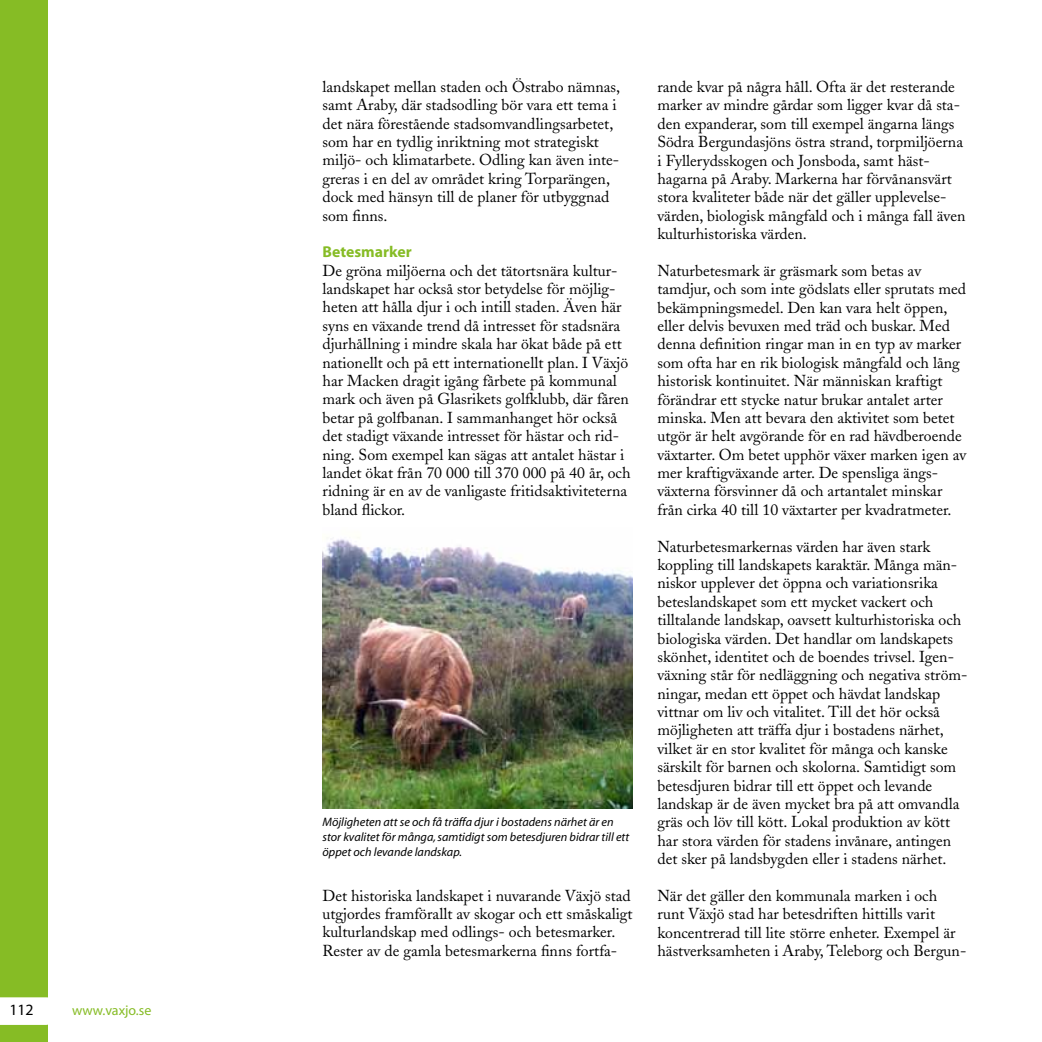
<style>
.page{position:relative;width:1042px;height:1042px;background:#fff}
.page>*{position:absolute;margin:0;border:0;box-sizing:border-box;transform-origin:0 0}
.t1{font:15.75px/18.4px "Adobe Caslon";color:#000}
.t2{font:700 15.75px "Myriad";color:#86bc25}
.t3{font:15.75px "Myriad";color:#000}
.t4{font:14px "Myriad";color:#86bc25}
.t5{font:italic 12.25px/14.7px "Myriad";color:#000}
</style>
<div class="page">
<div style="left:0;top:0;width:47px;height:1042px;background:#86bc25"></div>
<svg style="left:0;top:997px;width:48px;height:28px"></svg>
<img style="left:322px;top:537px;width:310px;height:272px">
<p class="t3" style="left:9px;top:1002px;width:26px">112</p>
<p class="t4" style="left:72px;top:1003px;width:81px">www.vaxjo.se</p>
<p class="t1" style="left:322px;top:78px;width:299px">landskapet mellan staden och Östrabo nämnas, samt Araby, där stadsodling bör vara ett tema i det nära förestående stadsomvandlingsarbetet, som har en tydlig inriktning mot strategiskt miljö- och klimatarbete. Odling kan även inte&shy;greras i en del av området kring Torparängen, dock med hänsyn till de planer för utbyggnad som finns.</p>
<p class="t2" style="left:322px;top:244px;width:91px">Betesmarker</p>
<p class="t1" style="left:322px;top:261px;width:309px">De gröna miljöerna och det tätortsnära kultur&shy;landskapet har också stor betydelse för möjlig&shy;heten att hålla djur i och intill staden. Även här syns en växande trend då intresset för stadsnära djurhållning i mindre skala har ökat både på ett nationellt och på ett internationellt plan. I Växjö har Macken dragit igång fårbete på kommunal mark och även på Glasrikets golfklubb, där fåren betar på golfbanan. I sammanhanget hör också det stadigt växande intresset för hästar och rid&shy;ning. Som exempel kan sägas att antalet hästar i landet ökat från 70 000 till 370 000 på 40 år, och ridning är en av de vanligaste fritidsaktiviteterna bland flickor.</p>
<p class="t5" style="left:322px;top:815px;width:308px">Möjligheten att se och få träffa djur i bostadens närhet är en stor kvalitet för många, samtidigt som betesdjuren bidrar till ett öppet och levande landskap.</p>
<p class="t1" style="left:322px;top:886px;width:312px">Det historiska landskapet i nuvarande Växjö stad utgjordes framförallt av skogar och ett småskaligt kulturlandskap med odlings- och betesmarker.<br>Rester av de gamla betesmarkerna finns fortfa-</p>
<p class="t1" style="left:657px;top:78px;width:309px">rande kvar på några håll. Ofta är det resterande marker av mindre gårdar som ligger kvar då sta&shy;den expanderar, som till exempel ängarna längs Södra Bergundasjöns östra strand, torpmiljöerna i Fyllerydsskogen och Jonsboda, samt häst&shy;hagarna på Araby. Markerna har förvånansvärt stora kvaliteter både när det gäller upplevelse&shy;värden, biologisk mångfald och i många fall även kulturhistoriska värden.</p>
<p class="t1" style="left:657px;top:261px;width:310px">Naturbetesmark är gräsmark som betas av tamdjur, och som inte gödslats eller sprutats med bekämpningsmedel. Den kan vara helt öppen, eller delvis bevuxen med träd och buskar. Med denna definition ringar man in en typ av marker som ofta har en rik biologisk mångfald och lång historisk kontinuitet. När människan kraftigt förändrar ett stycke natur brukar antalet arter minska. Men att bevara den aktivitet som betet utgör är helt avgörande för en rad hävdberoende växtarter. Om betet upphör växer marken igen av mer kraftigväxande arter. De spensliga ängs&shy;växterna försvinner då och artantalet minskar från cirka 40 till 10 växtarter per kvadratmeter.</p>
<p class="t1" style="left:657px;top:537px;width:312px">Naturbetesmarkernas värden har även stark koppling till landskapets karaktär. Många män&shy;niskor upplever det öppna och variationsrika beteslandskapet som ett mycket vackert och tilltalande landskap, oavsett kulturhistoriska och biologiska värden. Det handlar om landskapets skönhet, identitet och de boendes trivsel. Igen&shy;växning står för nedläggning och negativa ström&shy;ningar, medan ett öppet och hävdat landskap vittnar om liv och vitalitet. Till det hör också möjligheten att träffa djur i bostadens närhet, vilket är en stor kvalitet för många och kanske särskilt för barnen och skolorna. Samtidigt som betesdjuren bidrar till ett öppet och levande landskap är de även mycket bra på att omvandla gräs och löv till kött. Lokal produktion av kött har stora värden för stadens invånare, antingen det sker på landsbygden eller i stadens närhet.</p>
<p class="t1" style="left:657px;top:886px;width:310px">När det gäller den kommunala marken i och runt Växjö stad har betesdriften hittills varit koncentrerad till lite större enheter. Exempel är hästverksamheten i Araby, Teleborg och Bergun-</p>
</div>
